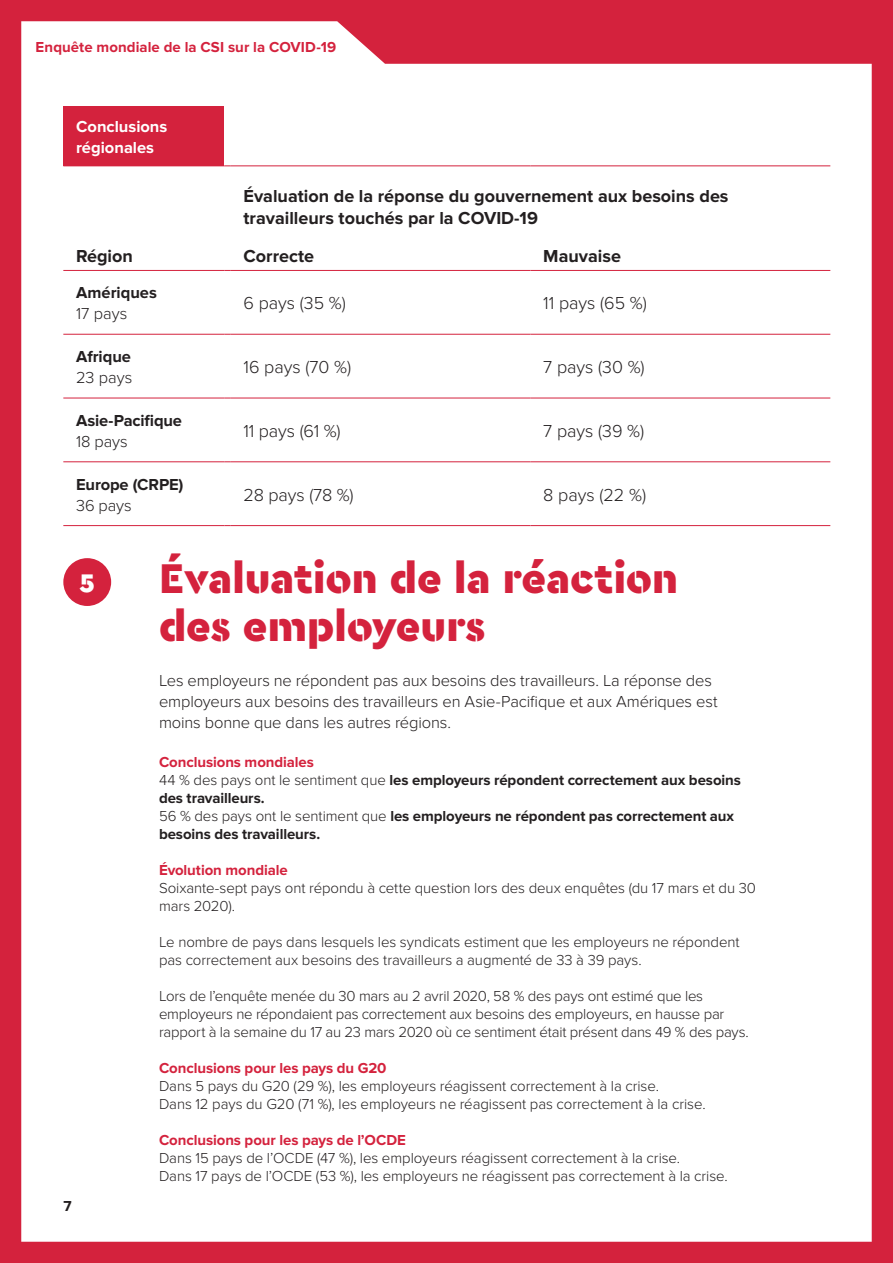
<style>
.page{position:relative;width:893px;height:1263px;background:#d4223d}
.page>*{position:absolute;margin:0;border:0;box-sizing:border-box;transform-origin:0 0}
.t1{font:900 43.5px/48px "Cera Stencil PRO";color:#d4223d}
.t2{font:900 27px "Cera Stencil PRO";color:#fff}
.t3{font:700 18px/21.6px "Proxima Nova";color:#231f20}
.t4{font:300 18px "Proxima Nova";color:#231f20}
.t5{font:300 16.5px/21px "Proxima Nova";letter-spacing:-.01em;color:#231f20}
.t6{font:700 16.5px "Proxima Nova";letter-spacing:-.005em;color:#231f20}
.t7{font:700 16.5px/21px "Proxima Nova";color:#fff}
.t8{font:300 15px/18px "Proxima Nova";letter-spacing:-.005em;color:#231f20}
.t9{font:700 15px/18px "Proxima Nova";letter-spacing:-.005em;color:#231f20}
.t10{font:700 15px "Proxima Nova";letter-spacing:-.005em;color:#d4223d}
.s1{font-weight:300}
</style>
<div class="page">
<div style="left:21px;top:21px;width:851px;height:1221px;background:#fff"></div>
<div style="left:63px;top:106px;width:161px;height:60px;background:#d4223d"></div>
<hr style="left:63px;top:334px;width:161px;height:1px;background:#d4223d">
<hr style="left:231px;top:334px;width:300px;height:1px;background:#d4223d">
<hr style="left:531px;top:334px;width:299px;height:1px;background:#d4223d">
<hr style="left:63px;top:398px;width:161px;height:1px;background:#d4223d">
<hr style="left:231px;top:398px;width:300px;height:1px;background:#d4223d">
<hr style="left:531px;top:398px;width:299px;height:1px;background:#d4223d">
<hr style="left:63px;top:461px;width:161px;height:1px;background:#d4223d">
<hr style="left:231px;top:461px;width:300px;height:1px;background:#d4223d">
<hr style="left:531px;top:461px;width:299px;height:1px;background:#d4223d">
<hr style="left:63px;top:525px;width:161px;height:1px;background:#d4223d">
<hr style="left:231px;top:525px;width:300px;height:1px;background:#d4223d">
<hr style="left:531px;top:525px;width:299px;height:1px;background:#d4223d">
<hr style="left:231px;top:165px;width:300px;height:1px;background:#d4223d">
<hr style="left:531px;top:165px;width:299px;height:1px;background:#d4223d">
<hr style="left:63px;top:270px;width:161px;height:1px;background:#d4223d">
<hr style="left:231px;top:270px;width:300px;height:1px;background:#d4223d">
<hr style="left:531px;top:270px;width:299px;height:1px;background:#d4223d">
<div style="left:63px;top:558px;width:48px;height:48px;background:#d4223d;border-radius:50%"></div>
<p class="t10" style="left:36px;top:39px;width:302px">Enquête mondiale de la CSI sur la COVID-19</p>
<p class="t7" style="left:76px;top:116px;width:93px">Conclusions régionales</p>
<p class="t3" style="left:244px;top:186px;width:486px">Évaluation de la réponse du gouvernement aux besoins des travailleurs touchés par la COVID-19</p>
<p class="t3" style="left:76px;top:246px;width:58px">Région</p>
<p class="t3" style="left:244px;top:246px;width:72px">Correcte</p>
<p class="t3" style="left:543px;top:246px;width:79px">Mauvaise</p>
<p class="t6" style="left:76px;top:283px;width:82px">Amériques</p>
<p class="t5" style="left:76px;top:304px;width:53px">17 pays</p>
<p class="t4" style="left:244px;top:293px;width:104px">6 pays (35 %)</p>
<p class="t4" style="left:543px;top:293px;width:105px">11 pays (65 %)</p>
<p class="t6" style="left:76px;top:347px;width:56px">Afrique</p>
<p class="t5" style="left:76px;top:367px;width:58px">23 pays</p>
<p class="t6" style="left:76px;top:411px;width:108px">Asie-Pacifique</p>
<p class="t5" style="left:76px;top:431px;width:53px">18 pays</p>
<p class="t6" style="left:76px;top:475px;width:109px">Europe (CRPE)</p>
<p class="t5" style="left:76px;top:495px;width:57px">36 pays</p>
<p class="t4" style="left:244px;top:357px;width:109px">16 pays (70 %)</p>
<p class="t4" style="left:543px;top:357px;width:103px">7 pays (30 %)</p>
<p class="t4" style="left:244px;top:421px;width:99px">11 pays (61 %)</p>
<p class="t4" style="left:543px;top:421px;width:102px">7 pays (39 %)</p>
<p class="t4" style="left:244px;top:484px;width:112px">28 pays (78 %)</p>
<p class="t4" style="left:543px;top:484px;width:104px">8 pays (22 %)</p>
<p class="t2" style="left:80px;top:562px;width:17px">5</p>
<p class="t9" style="left:63px;top:1197px;width:10px">7</p>
<p class="t1" style="left:159px;top:553px;width:521px">Évaluation de la réaction des employeurs</p>
<p class="t5" style="left:159px;top:670px;width:560px">Les employeurs ne répondent pas aux besoins des travailleurs. La réponse des employeurs aux besoins des travailleurs en Asie-Pacifique et aux Amériques est moins bonne que dans les autres régions.</p>
<p class="t10" style="left:159px;top:754px;width:156px">Conclusions mondiales</p>
<p class="t9" style="left:159px;top:772px;width:583px"><span class="s1">44 % des pays ont le sentiment que</span> les employeurs répondent correctement aux besoins des travailleurs.</p>
<p class="t9" style="left:159px;top:808px;width:577px"><span class="s1">56 % des pays ont le sentiment que</span> les employeurs ne répondent pas correctement aux besoins des travailleurs.</p>
<p class="t10" style="left:159px;top:862px;width:130px">Évolution mondiale</p>
<p class="t8" style="left:159px;top:880px;width:599px">Soixante-sept pays ont répondu à cette question lors des deux enquêtes (du 17 mars et du 30 mars 2020).</p>
<p class="t8" style="left:159px;top:934px;width:582px">Le nombre de pays dans lesquels les syndicats estiment que les employeurs ne répondent pas correctement aux besoins des travailleurs a augmenté de 33 à 39 pays.</p>
<p class="t8" style="left:159px;top:988px;width:591px">Lors de l’enquête menée du 30 mars au 2 avril 2020, 58 % des pays ont estimé que les employeurs ne répondaient pas correctement aux besoins des employeurs, en hausse par rapport à la semaine du 17 au 23 mars 2020 où ce sentiment était présent dans 49 % des pays.</p>
<p class="t10" style="left:159px;top:1060px;width:229px">Conclusions pour les pays du G20</p>
<p class="t8" style="left:159px;top:1078px;width:501px">Dans 5 pays du G20 (29 %), les employeurs réagissent correctement à la crise.</p>
<p class="t8" style="left:159px;top:1096px;width:548px">Dans 12 pays du G20 (71 %), les employeurs ne réagissent pas correctement à la crise.</p>
<p class="t10" style="left:159px;top:1132px;width:248px">Conclusions pour les pays de l’OCDE</p>
<p class="t8" style="left:159px;top:1150px;width:523px">Dans 15 pays de l’OCDE (47 %), les employeurs réagissent correctement à la crise.</p>
<p class="t8" style="left:159px;top:1168px;width:570px">Dans 17 pays de l’OCDE (53 %), les employeurs ne réagissent pas correctement à la crise.</p>
</div>
